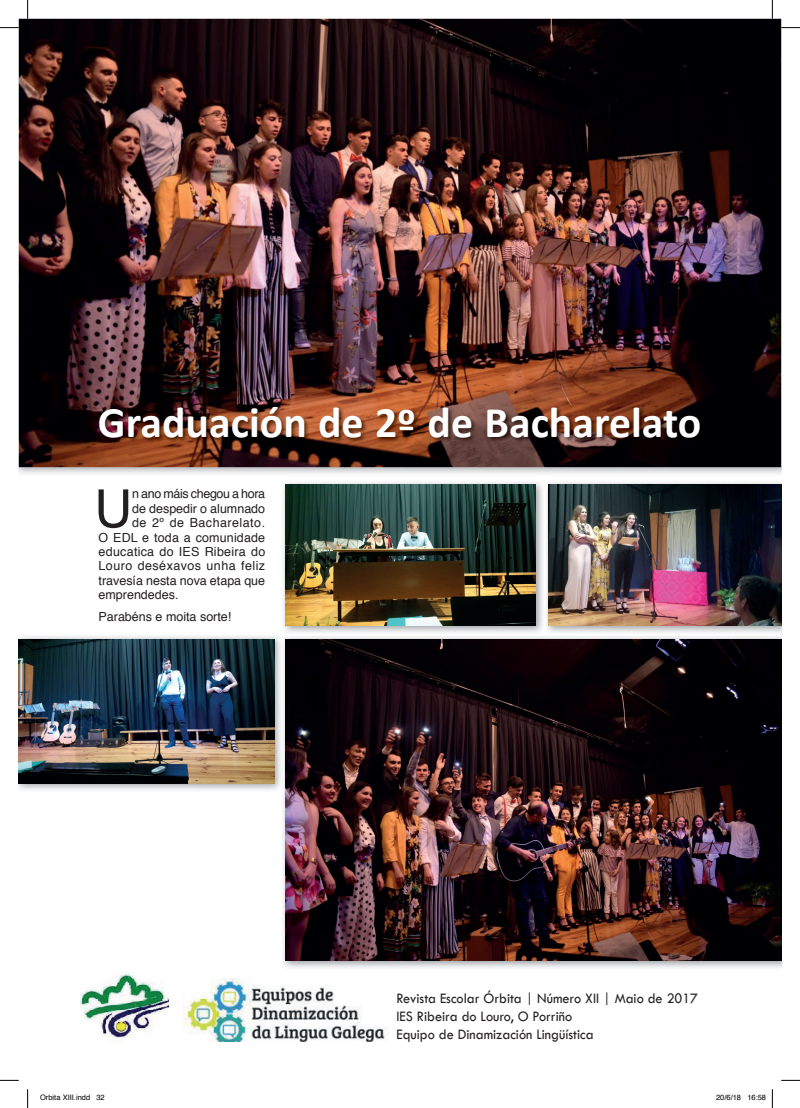
<style>
.page{position:relative;width:800px;height:1108px;background:#fff}
.page>*{position:absolute;margin:0;border:0;box-sizing:border-box;transform-origin:0 0}
.t1{font:52.62px "Helvetica";color:#231f20}
.t2{font:700 43.75px "Calibri";color:#fff}
.t3{font:15px/18px "Tw Cen";color:#231f20;scale:.95 1}
.t4{font:12.5px "Helvetica";color:#231f20}
.t5{font:12.5px "Helvetica";letter-spacing:.02em;color:#231f20}
.t6{font:12.5px "Helvetica";letter-spacing:.035em;color:#231f20}
.t7{font:12.5px "Helvetica";letter-spacing:-.03em;color:#231f20}
.t8{font:12.5px "Helvetica";letter-spacing:.04em;color:#231f20}
.t9{font:7.5px "Helvetica";color:#000}
</style>
<div class="page">
<img style="left:81px;top:972px;width:88px;height:70px">
<img style="left:183px;top:978px;width:205px;height:63px">
<img style="left:19px;top:19px;width:762px;height:448px">
<img style="left:98px;top:405px;width:608px;height:38px">
<img style="left:19px;top:636px;width:262px;height:154px">
<img style="left:19px;top:639px;width:255px;height:144px">
<img style="left:283px;top:636px;width:498px;height:124px">
<img style="left:280px;top:760px;width:501px;height:208px">
<img style="left:285px;top:639px;width:496px;height:321px">
<img style="left:283px;top:482px;width:498px;height:151px">
<img style="left:285px;top:484px;width:250px;height:141px">
<img style="left:548px;top:484px;width:233px;height:141px">
<svg style="left:0;top:27px;width:19px;height:1px"></svg>
<svg style="left:781px;top:27px;width:18px;height:1px"></svg>
<svg style="left:0;top:1080px;width:19px;height:1px"></svg>
<svg style="left:781px;top:1080px;width:18px;height:1px"></svg>
<svg style="left:27px;top:0;width:1px;height:19px"></svg>
<svg style="left:27px;top:1089px;width:1px;height:19px"></svg>
<svg style="left:771px;top:0;width:1px;height:19px"></svg>
<svg style="left:771px;top:1089px;width:1px;height:19px"></svg>
<h2 class="t2" style="left:98px;top:394px;width:605px">Graduación de 2º de Bacharelato</h2>
<h1 class="t1" style="left:94px;top:468px;width:39px">U</h1>
<p class="t7" style="left:132px;top:484px;width:134px">n ano máis chegou a hora</p>
<p class="t4" style="left:132px;top:499px;width:134px">de despedir o alumnado</p>
<p class="t8" style="left:132px;top:513px;width:134px">de 2º de Bacharelato.</p>
<p class="t4" style="left:98px;top:527px;width:168px">O EDL e toda a comunidade</p>
<p class="t5" style="left:98px;top:542px;width:168px">educatica do IES Ribeira do</p>
<p class="t6" style="left:98px;top:556px;width:168px">Louro deséxavos unha feliz</p>
<p class="t4" style="left:98px;top:570px;width:168px">travesía nesta nova etapa que</p>
<p class="t4" style="left:98px;top:585px;width:81px">emprendedes.</p>
<p class="t4" style="left:98px;top:607px;width:134px">Parabéns e moita sorte!</p>
<p class="t3" style="left:396px;top:989px;width:319px">Revista Escolar Órbita | Número XII | Maio de 2017<br>IES Ribeira do Louro, O Porriño<br>Equipo de Dinamización Lingüística</p>
<p class="t9" style="left:40px;top:1092px;width:66px">Orbita XIII.indd 32</p>
<p class="t9" style="left:715px;top:1092px;width:52px">20/6/18 16:58</p>
</div>
